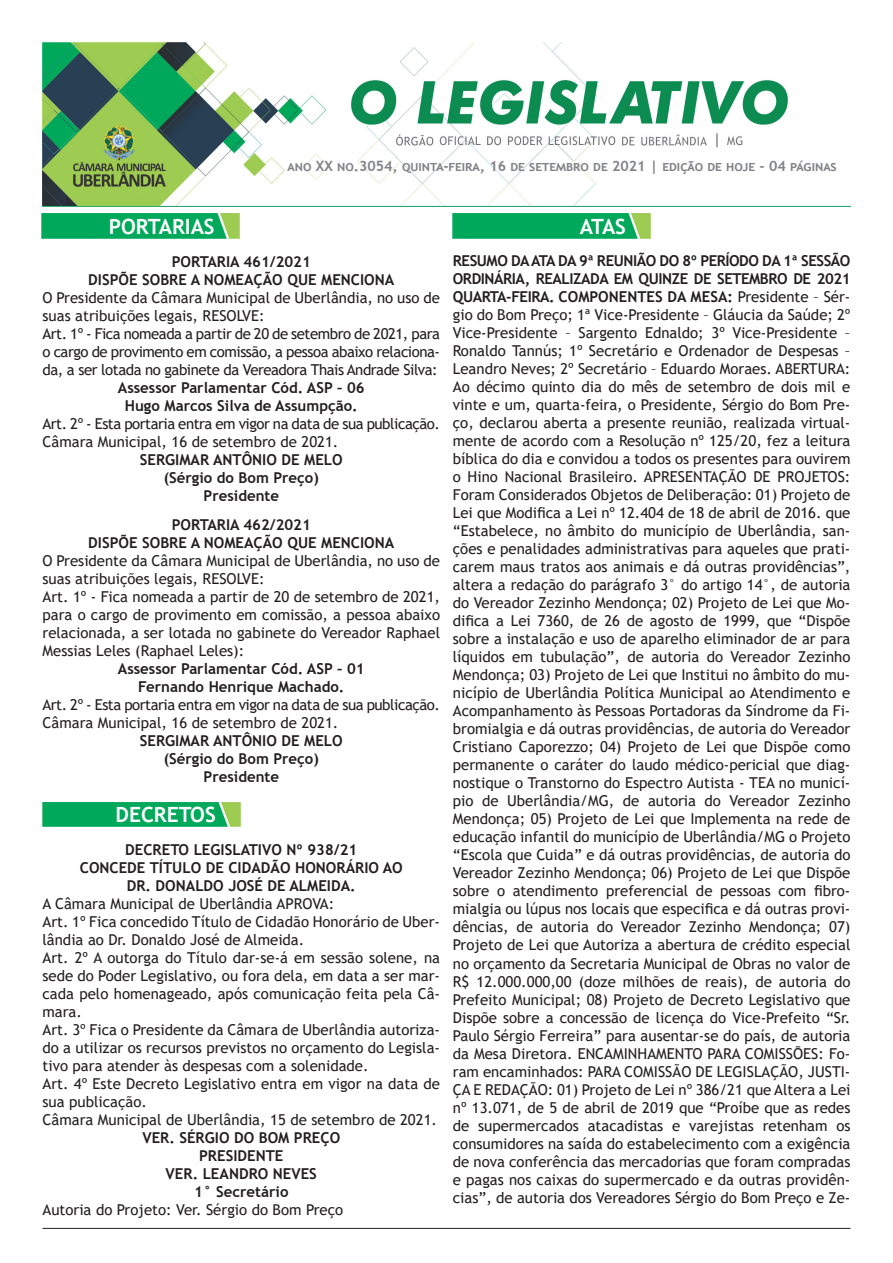
<style>
.page{position:relative;width:893px;height:1263px;background:#fff}
.page>*{position:absolute;margin:0;border:0;box-sizing:border-box;transform-origin:0 0}
.t1{font:700 21px "Trebuchet MS";color:#fff}
.t2{font:15px/18px "Trebuchet MS";color:#231f20;text-align:justify}
.t3{font:700 15px "Trebuchet MS";color:#231f20}
.t4{font:15px "Trebuchet MS";letter-spacing:-.03em;color:#231f20}
.t5{font:700 14.25px "Trebuchet MS";color:#808285}
.s1{font-weight:700}
</style>
<div class="page">
<img style="left:43px;top:43px;width:807px;height:163px">
<img style="left:42px;top:214px;width:197px;height:24px">
<hr style="left:42px;top:1228px;width:808px;height:1px;background:#231f20">
<img style="left:43px;top:802px;width:197px;height:24px">
<img style="left:453px;top:214px;width:197px;height:24px">
<p class="t5" style="left:288px;top:157px;width:551px">ano XX no.3054, quinta-feira, 16 de setembro de 2021 | edição de hoje - 04 páginas</p>
<p class="t1" style="left:169px;top:213px;width:26px">AT</p>
<p class="t3" style="left:172px;top:252px;width:141px">PORTARIA 461/2021</p>
<p class="t3" style="left:88px;top:270px;width:308px">DISPÕE SOBRE A NOMEAÇÃO QUE MENCIONA</p>
<p class="t2" style="left:43px;top:288px;width:399px">O Presidente da Câmara Municipal de Uberlândia, no uso de suas atribuições legais, RESOLVE:</p>
<p class="t2" style="left:43px;top:324px;width:399px">Art. 1º - Fica nomeada a partir de 20 de setembro de 2021, para o cargo de provimento em comissão, a pessoa abaixo relaciona&shy;da, a ser lotada no gabinete da Vereadora Thais Andrade Silva:</p>
<p class="t3" style="left:118px;top:378px;width:248px">Assessor Parlamentar Cód. ASP – 06</p>
<p class="t3" style="left:125px;top:396px;width:234px">Hugo Marcos Silva de Assumpção.</p>
<p class="t4" style="left:43px;top:414px;width:399px">Art. 2º - Esta portaria entra em vigor na data de sua publicação.</p>
<p class="t2" style="left:43px;top:432px;width:297px">Câmara Municipal, 16 de setembro de 2021.</p>
<p class="t3" style="left:140px;top:450px;width:204px">SERGIMAR ANTÔNIO DE MELO</p>
<p class="t3" style="left:164px;top:468px;width:157px">(Sérgio do Bom Preço)</p>
<p class="t3" style="left:204px;top:486px;width:77px">Presidente</p>
<p class="t3" style="left:172px;top:515px;width:141px">PORTARIA 462/2021</p>
<p class="t3" style="left:88px;top:533px;width:308px">DISPÕE SOBRE A NOMEAÇÃO QUE MENCIONA</p>
<p class="t2" style="left:43px;top:552px;width:399px">O Presidente da Câmara Municipal de Uberlândia, no uso de suas atribuições legais, RESOLVE:</p>
<p class="t2" style="left:43px;top:588px;width:399px">Art. 1º - Fica nomeada a partir de 20 de setembro de 2021, para o cargo de provimento em comissão, a pessoa abaixo relacionada, a ser lotada no gabinete do Vereador Raphael Messias Leles (Raphael Leles):</p>
<p class="t3" style="left:118px;top:659px;width:248px">Assessor Parlamentar Cód. ASP – 01</p>
<p class="t3" style="left:138px;top:677px;width:208px">Fernando Henrique Machado.</p>
<p class="t4" style="left:43px;top:695px;width:399px">Art. 2º - Esta portaria entra em vigor na data de sua publicação.</p>
<p class="t2" style="left:43px;top:714px;width:297px">Câmara Municipal, 16 de setembro de 2021.</p>
<p class="t3" style="left:140px;top:731px;width:204px">SERGIMAR ANTÔNIO DE MELO</p>
<p class="t3" style="left:164px;top:749px;width:157px">(Sérgio do Bom Preço)</p>
<p class="t3" style="left:204px;top:767px;width:77px">Presidente</p>
<p class="t1" style="left:116px;top:801px;width:102px">DECRETOS</p>
<p class="t3" style="left:125px;top:840px;width:233px">DECRETO LEGISLATIVO Nº 938/21</p>
<p class="t3" style="left:80px;top:858px;width:324px">CONCEDE TÍTULO DE CIDADÃO HONORÁRIO AO</p>
<p class="t3" style="left:127px;top:876px;width:230px">DR. DONALDO JOSÉ DE ALMEIDA.</p>
<p class="t2" style="left:42px;top:895px;width:293px">A Câmara Municipal de Uberlândia APROVA:</p>
<p class="t2" style="left:42px;top:913px;width:399px">Art. 1º Fica concedido Título de Cidadão Honorário de Uber&shy;lândia ao Dr. Donaldo José de Almeida.</p>
<p class="t2" style="left:42px;top:949px;width:399px">Art. 2º A outorga do Título dar-se-á em sessão solene, na sede do Poder Legislativo, ou fora dela, em data a ser mar&shy;cada pelo homenageado, após comunicação feita pela Câ&shy;mara.</p>
<p class="t2" style="left:42px;top:1021px;width:399px">Art. 3º Fica o Presidente da Câmara de Uberlândia autoriza&shy;do a utilizar os recursos previstos no orçamento do Legisla&shy;tivo para atender às despesas com a solenidade.</p>
<p class="t2" style="left:42px;top:1075px;width:399px">Art. 4º Este Decreto Legislativo entra em vigor na data de sua publicação.</p>
<p class="t2" style="left:42px;top:1111px;width:396px">Câmara Municipal de Uberlândia, 15 de setembro de 2021.</p>
<p class="t3" style="left:142px;top:1128px;width:199px">VER. SÉRGIO DO BOM PREÇO</p>
<p class="t3" style="left:199px;top:1146px;width:86px">PRESIDENTE</p>
<p class="t3" style="left:166px;top:1164px;width:153px">VER. LEANDRO NEVES</p>
<p class="t3" style="left:194px;top:1182px;width:96px">1° Secretário</p>
<p class="t2" style="left:42px;top:1201px;width:302px">Autoria do Projeto: Ver. Sérgio do Bom Preço</p>
<p class="t1" style="left:109px;top:213px;width:107px">PORTARIAS</p>
<p class="t1" style="left:580px;top:213px;width:48px">ATAS</p>
<p class="t2" style="left:453px;top:252px;width:399px"><span class="s1">RESUMO DA ATA DA 9ª REUNIÃO DO 8º PERÍODO DA 1ª SESSÃO ORDINÁRIA, REALIZADA EM QUINZE DE SETEMBRO DE 2021<br>QUARTA-FEIRA. COMPONENTES DA MESA:</span> Presidente – Sér&shy;gio do Bom Preço; 1ª Vice-Presidente – Gláucia da Saúde; 2º Vice-Presidente – Sargento Ednaldo; 3º Vice-Presidente – Ronaldo Tannús; 1º Secretário e Ordenador de Despesas – Leandro Neves; 2º Secretário – Eduardo Moraes. ABERTURA:<br>Ao décimo quinto dia do mês de setembro de dois mil e vinte e um, quarta-feira, o Presidente, Sérgio do Bom Pre&shy;ço, declarou aberta a presente reunião, realizada virtual&shy;mente de acordo com a Resolução nº 125/20, fez a leitura bíblica do dia e convidou a todos os presentes para ouvirem o Hino Nacional Brasileiro. APRESENTAÇÃO DE PROJETOS:<br>Foram Considerados Objetos de Deliberação: 01) Projeto de Lei que Modifica a Lei nº 12.404 de 18 de abril de 2016. que “Estabelece, no âmbito do município de Uberlândia, san&shy;ções e penalidades administrativas para aqueles que prati&shy;carem maus tratos aos animais e dá outras providências”, altera a redação do parágrafo 3° do artigo 14°, de autoria do Vereador Zezinho Mendonça; 02) Projeto de Lei que Mo&shy;difica a Lei 7360, de 26 de agosto de 1999, que “Dispõe sobre a instalação e uso de aparelho eliminador de ar para líquidos em tubulação”, de autoria do Vereador Zezinho Mendonça; 03) Projeto de Lei que Institui no âmbito do mu&shy;nicípio de Uberlândia Política Municipal ao Atendimento e Acompanhamento às Pessoas Portadoras da Síndrome da Fi&shy;bromialgia e dá outras providências, de autoria do Vereador Cristiano Caporezzo; 04) Projeto de Lei que Dispõe como permanente o caráter do laudo médico-pericial que diag&shy;nostique o Transtorno do Espectro Autista - TEA no municí&shy;pio de Uberlândia/MG, de autoria do Vereador Zezinho Mendonça; 05) Projeto de Lei que Implementa na rede de educação infantil do município de Uberlândia/MG o Projeto “Escola que Cuida” e dá outras providências, de autoria do Vereador Zezinho Mendonça; 06) Projeto de Lei que Dispõe sobre o atendimento preferencial de pessoas com fibro&shy;mialgia ou lúpus nos locais que especifica e dá outras provi&shy;dências, de autoria do Vereador Zezinho Mendonça; 07)<br>Projeto de Lei que Autoriza a abertura de crédito especial no orçamento da Secretaria Municipal de Obras no valor de R$ 12.000.000,00 (doze milhões de reais), de autoria do Prefeito Municipal; 08) Projeto de Decreto Legislativo que Dispõe sobre a concessão de licença do Vice-Prefeito “Sr.<br>Paulo Sérgio Ferreira” para ausentar-se do país, de autoria da Mesa Diretora. ENCAMINHAMENTO PARA COMISSÕES: Fo&shy;ram encaminhados: PARA COMISSÃO DE LEGISLAÇÃO, JUSTI-ÇA E REDAÇÃO: 01) Projeto de Lei nº 386/21 que Altera a Lei nº 13.071, de 5 de abril de 2019 que “Proíbe que as redes de supermercados atacadistas e varejistas retenham os consumidores na saída do estabelecimento com a exigência de nova conferência das mercadorias que foram compradas e pagas nos caixas do supermercado e da outras providên&shy;cias”, de autoria dos Vereadores Sérgio do Bom Preço e Ze-</p>
</div>
